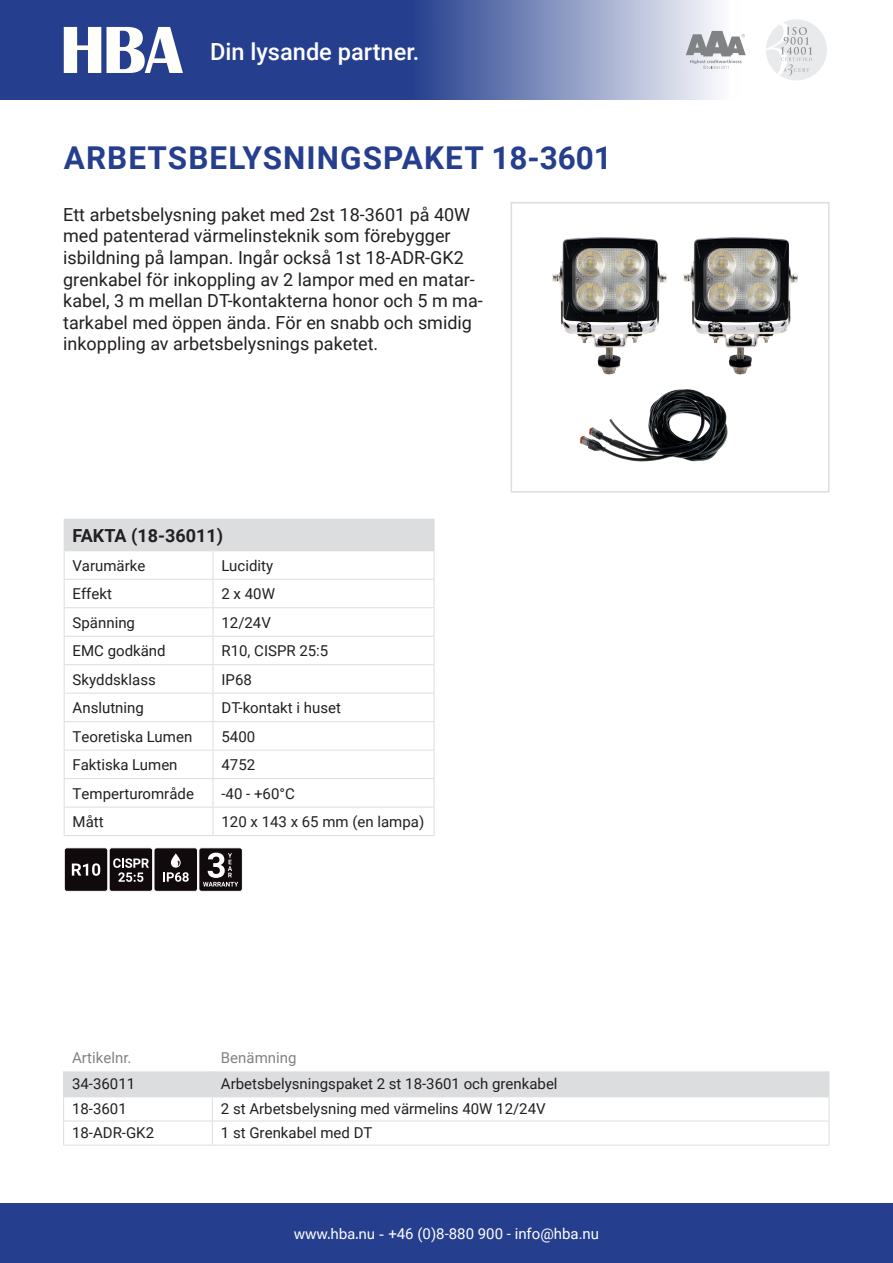
<style>
.page{position:relative;width:893px;height:1263px;background:#fff}
.page>*{position:absolute;margin:0;border:0;box-sizing:border-box;transform-origin:0 0}
.t1{font:700 31.5px "Roboto";letter-spacing:.035em;color:#253f8e}
.t2{font:500 23.55px "Roboto";color:#fff}
.t3{font:18px/21.6px "Roboto";color:#231f20}
.t4{font:700 18px "Roboto";color:#231f20}
.t5{font:15px "Roboto";color:#231f20}
.t6{font:15px "Roboto";color:#fff}
.t7{font:15px "Roboto";color:#808285}
.s1{font-family:"Acumin Pro"}
</style>
<div class="page">
<div style="left:0;top:1203px;width:893px;height:60px;background:#253f8e"></div>
<svg style="left:0;top:0;width:723px;height:100px;background:#5267a5"></svg>
<div style="left:766px;top:19px;width:61px;height:62px;background:#e9eaeb;border-radius:50%"></div>
<svg style="left:766px;top:22px;width:46px;height:59px"></svg>
<svg style="left:64px;top:27px;width:119px;height:46px"></svg>
<svg style="left:686px;top:31px;width:60px;height:38px"></svg>
<hr style="left:63px;top:1145px;width:149px;height:1px;background:#dcdddf">
<hr style="left:212px;top:1145px;width:617px;height:1px;background:#dcdddf">
<svg style="left:63px;top:1071px;width:767px;height:74px"></svg>
<hr style="left:63px;top:1096px;width:149px;height:1px;background:#dcdddf">
<hr style="left:212px;top:1096px;width:617px;height:1px;background:#dcdddf">
<div style="left:511px;top:202px;width:318px;height:291px;border:2px solid #dcdddf"></div>
<div style="left:64px;top:519px;width:370px;height:32px;background:#dcdddf"></div>
<svg style="left:213px;top:551px;width:1px;height:284px"></svg>
<hr style="left:64px;top:579px;width:149px;height:1px;background:#dcdddf">
<hr style="left:213px;top:579px;width:221px;height:1px;background:#dcdddf">
<hr style="left:64px;top:607px;width:149px;height:1px;background:#dcdddf">
<hr style="left:213px;top:607px;width:221px;height:1px;background:#dcdddf">
<hr style="left:64px;top:636px;width:149px;height:1px;background:#dcdddf">
<hr style="left:213px;top:636px;width:221px;height:1px;background:#dcdddf">
<hr style="left:64px;top:664px;width:149px;height:1px;background:#dcdddf">
<hr style="left:213px;top:664px;width:221px;height:1px;background:#dcdddf">
<hr style="left:64px;top:693px;width:149px;height:1px;background:#dcdddf">
<hr style="left:213px;top:693px;width:221px;height:1px;background:#dcdddf">
<hr style="left:434px;top:519px;width:1px;height:31px;background:#dcdddf">
<hr style="left:64px;top:721px;width:149px;height:1px;background:#dcdddf">
<hr style="left:213px;top:721px;width:221px;height:1px;background:#dcdddf">
<hr style="left:64px;top:750px;width:149px;height:1px;background:#dcdddf">
<hr style="left:213px;top:750px;width:221px;height:1px;background:#dcdddf">
<hr style="left:64px;top:778px;width:149px;height:1px;background:#dcdddf">
<hr style="left:213px;top:778px;width:221px;height:1px;background:#dcdddf">
<hr style="left:64px;top:807px;width:149px;height:1px;background:#dcdddf">
<svg style="left:64px;top:551px;width:1px;height:284px"></svg>
<hr style="left:213px;top:807px;width:221px;height:1px;background:#dcdddf">
<svg style="left:434px;top:551px;width:1px;height:284px"></svg>
<hr style="left:64px;top:835px;width:149px;height:1px;background:#dcdddf">
<hr style="left:213px;top:835px;width:221px;height:1px;background:#dcdddf">
<svg style="left:64px;top:847px;width:179px;height:45px;background:#464142"></svg>
<img style="left:522px;top:237px;width:301px;height:256px">
<h2 class="t2" style="left:210px;top:35px;width:211px">Din lysande partner.</h2>
<h1 class="t1" style="left:64px;top:135px;width:550px">ARBETSBELYSNINGSPAKET 18-3601</h1>
<p class="t3" style="left:63px;top:203px;width:421px">Ett arbetsbelysning paket med 2st 18-3601 på 40W med patenterad värmelinsteknik som förebygger isbildning på lampan. Ingår också 1st 18-ADR-GK2 grenkabel för inkoppling av 2 lampor med en matar&shy;kabel, 3 m mellan DT-kontakterna honor och 5 m ma&shy;tarkabel med öppen ända. För en snabb och smidig inkoppling av arbetsbelysnings paketet.</p>
<p class="t4" style="left:73px;top:523px;width:152px">FAKTA (18-36011)</p>
<p class="t5" style="left:73px;top:555px;width:74px">Varumärke</p>
<p class="t5" style="left:221px;top:555px;width:53px">Lucidity</p>
<p class="t5" style="left:73px;top:583px;width:41px">Effekt</p>
<p class="t5" style="left:221px;top:583px;width:55px">2 x 40W</p>
<p class="t5" style="left:73px;top:612px;width:64px">Spänning</p>
<p class="t5" style="left:221px;top:612px;width:51px">12/24V</p>
<p class="t5" style="left:73px;top:640px;width:95px">EMC godkänd</p>
<p class="t5" style="left:221px;top:640px;width:108px">R10, CISPR 25:5</p>
<p class="t5" style="left:73px;top:669px;width:85px">Skyddsklass</p>
<p class="t5" style="left:221px;top:669px;width:32px">IP68</p>
<p class="t5" style="left:73px;top:697px;width:73px">Anslutning</p>
<p class="t5" style="left:221px;top:697px;width:121px">DT-kontakt i huset</p>
<p class="t5" style="left:73px;top:726px;width:121px">Teoretiska Lumen</p>
<p class="t5" style="left:221px;top:726px;width:35px">5400</p>
<p class="t5" style="left:73px;top:754px;width:106px">Faktiska Lumen</p>
<p class="t5" style="left:221px;top:754px;width:35px">4752</p>
<p class="t5" style="left:73px;top:783px;width:123px">Temperturområde</p>
<p class="t5" style="left:221px;top:783px;width:75px">-40 - +60°C</p>
<p class="t5" style="left:73px;top:811px;width:33px">Mått</p>
<p class="t5" style="left:221px;top:811px;width:204px">120 x 143 x 65 mm (en lampa)</p>
<p class="t7" style="left:72px;top:1047px;width:61px">Artikelnr.</p>
<p class="t7" style="left:221px;top:1047px;width:77px">Benämning</p>
<p class="t5" style="left:72px;top:1073px;width:65px">34-36011</p>
<p class="t5" style="left:221px;top:1073px;width:338px">Arbetsbelysningspaket 2 st 18-3601 och grenkabel</p>
<p class="t5" style="left:72px;top:1098px;width:56px">18-3601</p>
<p class="t5" style="left:221px;top:1098px;width:326px">2 st Arbetsbelysning med värmelins 40W 12/24V</p>
<p class="t5" style="left:72px;top:1122px;width:84px">18-ADR-GK2</p>
<p class="t5" style="left:221px;top:1122px;width:153px">1 st Grenkabel med DT</p>
<p class="t6" style="left:294px;top:1223px;width:307px"><span class="s1">www.hba.nu -</span> +46 (0)8-880 900 - info@hba.nu</p>
</div>
